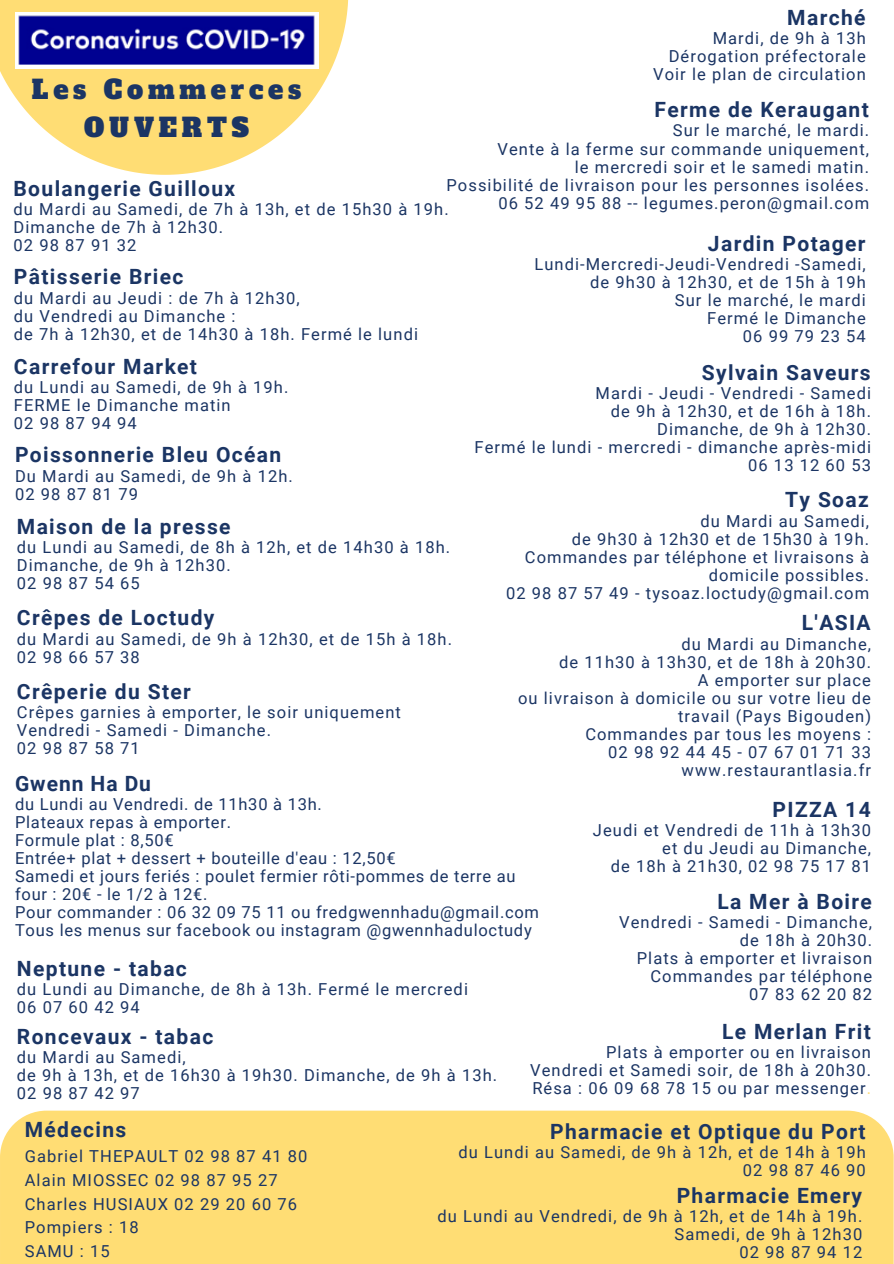
<style>
.page{position:relative;width:894px;height:1264px;background:#fff}
.page>*{position:absolute;margin:0;border:0;box-sizing:border-box;transform-origin:0 0}
.t1{font:25.5px/38.2px "Alfa Slab One";letter-spacing:.19em;color:#1b3564;text-align:center}
.t2{font:700 21px "Roboto";letter-spacing:.065em;color:#1b3564}
.t3{font:700 21px "Roboto";letter-spacing:.045em;color:#1b3564}
.t4{font:16.5px/18px "Roboto";letter-spacing:.065em;color:#1b3564;text-align:right}
.t5{font:16.5px/18px "Roboto";letter-spacing:.045em;color:#1b3564}
.s1{color:#ffdd74}
</style>
<div class="page">
<svg style="left:0;top:0;width:348px;height:175px;fill:#ffdd74"></svg>
<img style="left:15px;top:13px;width:303px;height:55px">
<div style="left:0;top:1110px;width:893px;height:153px;background:#ffdd74"></div>
<p class="t2" style="left:787px;top:6px;width:80px">Marché</p>
<p class="t4" style="left:653px;top:30px;width:214px">Mardi, de 9h à 13h<br>Dérogation préfectorale<br>Voir le plan de circulation</p>
<h1 class="t1" style="left:32px;top:70px;width:271px">Les Commerces<br>OUVERTS</h1>
<p class="t2" style="left:654px;top:98px;width:216px">Ferme de Keraugant</p>
<p class="t4" style="left:446px;top:122px;width:424px">Sur le marché, le mardi.<br>Vente à la ferme sur commande uniquement,<br>le mercredi soir et le samedi matin.<br>Possibilité de livraison pour les personnes isolées.<br>06 52 49 95 88 -- legumes.peron@gmail.com</p>
<p class="t2" style="left:14px;top:176px;width:223px">Boulangerie Guilloux</p>
<p class="t4" style="left:14px;top:200px;width:436px;text-align:left">du Mardi au Samedi, de 7h à 13h, et de 15h30 à 19h.<br>Dimanche de 7h à 12h30.<br>02 98 87 91 32</p>
<p class="t2" style="left:707px;top:231px;width:159px">Jardin Potager</p>
<p class="t4" style="left:534px;top:255px;width:333px">Lundi-Mercredi-Jeudi-Vendredi -Samedi, de 9h30 à 12h30, et de 15h à 19h<br>Sur le marché, le mardi<br>Fermé le Dimanche<br>06 99 79 23 54</p>
<p class="t2" style="left:14px;top:265px;width:171px">Pâtisserie Briec</p>
<p class="t4" style="left:14px;top:289px;width:405px;text-align:left">du Mardi au Jeudi : de 7h à 12h30,<br>du Vendredi au Dimanche :<br>de 7h à 12h30, et de 14h30 à 18h. Fermé le lundi</p>
<p class="t2" style="left:14px;top:354px;width:184px">Carrefour Market</p>
<p class="t4" style="left:14px;top:378px;width:276px;text-align:left">du Lundi au Samedi, de 9h à 19h.<br>FERME le Dimanche matin<br>02 98 87 94 94</p>
<p class="t2" style="left:15px;top:443px;width:268px">Poissonnerie Bleu Océan</p>
<p class="t4" style="left:15px;top:467px;width:279px;text-align:left">Du Mardi au Samedi, de 9h à 12h.<br>02 98 87 81 79</p>
<p class="t2" style="left:17px;top:514px;width:215px">Maison de la presse</p>
<p class="t4" style="left:17px;top:538px;width:434px;text-align:left">du Lundi au Samedi, de 8h à 12h, et de 14h30 à 18h.<br>Dimanche, de 9h à 12h30.<br>02 98 87 54 65</p>
<p class="t2" style="left:701px;top:360px;width:170px">Sylvain Saveurs</p>
<p class="t4" style="left:474px;top:384px;width:398px">Mardi - Jeudi - Vendredi - Samedi<br>de 9h à 12h30, et de 16h à 18h.<br>Dimanche, de 9h à 12h30.<br>Fermé le lundi - mercredi - dimanche après-midi<br>06 13 12 60 53</p>
<p class="t2" style="left:785px;top:488px;width:85px">Ty Soaz</p>
<p class="t4" style="left:506px;top:512px;width:364px">du Mardi au Samedi,<br>de 9h30 à 12h30 et de 15h30 à 19h.<br>Commandes par téléphone et livraisons à domicile possibles.<br>02 98 87 57 49 - tysoaz.loctudy@gmail.com</p>
<p class="t2" style="left:17px;top:606px;width:199px">Crêpes de Loctudy</p>
<p class="t4" style="left:17px;top:630px;width:436px;text-align:left">du Mardi au Samedi, de 9h à 12h30, et de 15h à 18h.<br>02 98 66 57 38</p>
<p class="t2" style="left:801px;top:611px;width:70px">L'ASIA</p>
<p class="t4" style="left:518px;top:635px;width:354px">du Mardi au Dimanche,<br>de 11h30 à 13h30, et de 18h à 20h30.<br>A emporter sur place<br>ou livraison à domicile ou sur votre lieu de travail (Pays Bigouden)<br>Commandes par tous les moyens :<br>02 98 92 44 45 - 07 67 01 71 33 www.restaurantlasia.fr</p>
<p class="t2" style="left:17px;top:679px;width:175px">Crêperie du Ster</p>
<p class="t4" style="left:17px;top:703px;width:385px;text-align:left">Crêpes garnies à emporter, le soir uniquement<br>Vendredi - Samedi - Dimanche.<br>02 98 87 58 71</p>
<p class="t3" style="left:15px;top:771px;width:137px">Gwenn Ha Du</p>
<p class="t5" style="left:15px;top:795px;width:525px">du Lundi au Vendredi. de 11h30 à 13h.<br>Plateaux repas à emporter.<br>Formule plat : 8,50€<br>Entrée+ plat + dessert + bouteille d'eau : 12,50€<br>Samedi et jours feriés : poulet fermier rôti-pommes de terre au four : 20€ - le 1/2 à 12€.<br>Pour commander : 06 32 09 75 11 ou fredgwennhadu@gmail.com Tous les menus sur facebook ou instagram @gwennhaduloctudy</p>
<p class="t2" style="left:772px;top:797px;width:100px">PIZZA 14</p>
<p class="t4" style="left:592px;top:821px;width:279px">Jeudi et Vendredi de 11h à 13h30 et du Jeudi au Dimanche,<br>de 18h à 21h30, 02 98 75 17 81</p>
<p class="t2" style="left:717px;top:889px;width:156px">La Mer à Boire</p>
<p class="t4" style="left:619px;top:913px;width:254px">Vendredi - Samedi - Dimanche, de 18h à 20h30.<br>Plats à emporter et livraison<br>Commandes par téléphone<br>07 83 62 20 82</p>
<p class="t2" style="left:17px;top:956px;width:171px">Neptune - tabac</p>
<p class="t4" style="left:17px;top:980px;width:452px;text-align:left">du Lundi au Dimanche, de 8h à 13h. Fermé le mercredi<br>06 07 60 42 94</p>
<p class="t2" style="left:17px;top:1024px;width:198px">Roncevaux - tabac</p>
<p class="t4" style="left:17px;top:1048px;width:481px;text-align:left">du Mardi au Samedi,<br>de 9h à 13h, et de 16h30 à 19h30. Dimanche, de 9h à 13h.<br>02 98 87 42 97</p>
<p class="t2" style="left:721px;top:1019px;width:150px">Le Merlan Frit</p>
<p class="t4" style="left:530px;top:1043px;width:342px;text-align:justify;text-indent:76px">Plats à emporter ou en livraison Vendredi et Samedi soir, de 18h à 20h30.<br>Résa : 06 09 68 78 15 ou par messenger<span class="s1">.</span></p>
<p class="t2" style="left:25px;top:1117px;width:103px">Médecins</p>
<p class="t4" style="left:25px;top:1144px;width:284px;line-height:23.7px;text-align:left">Gabriel THEPAULT 02 98 87 41 80<br>Alain MIOSSEC 02 98 87 95 27<br>Charles HUSIAUX 02 29 20 60 76<br>Pompiers : 18<br>SAMU : 15</p>
<p class="t2" style="left:550px;top:1119px;width:317px">Pharmacie et Optique du Port</p>
<p class="t4" style="left:458px;top:1143px;width:408px">du Lundi au Samedi, de 9h à 12h, et de 14h à 19h<br>02 98 87 46 90</p>
<p class="t2" style="left:676px;top:1183px;width:187px">Pharmacie Emery</p>
<p class="t4" style="left:437px;top:1207px;width:426px">du Lundi au Vendredi, de 9h à 12h, et de 14h à 19h.<br>Samedi, de 9h à 12h30<br>02 98 87 94 12</p>
</div>
